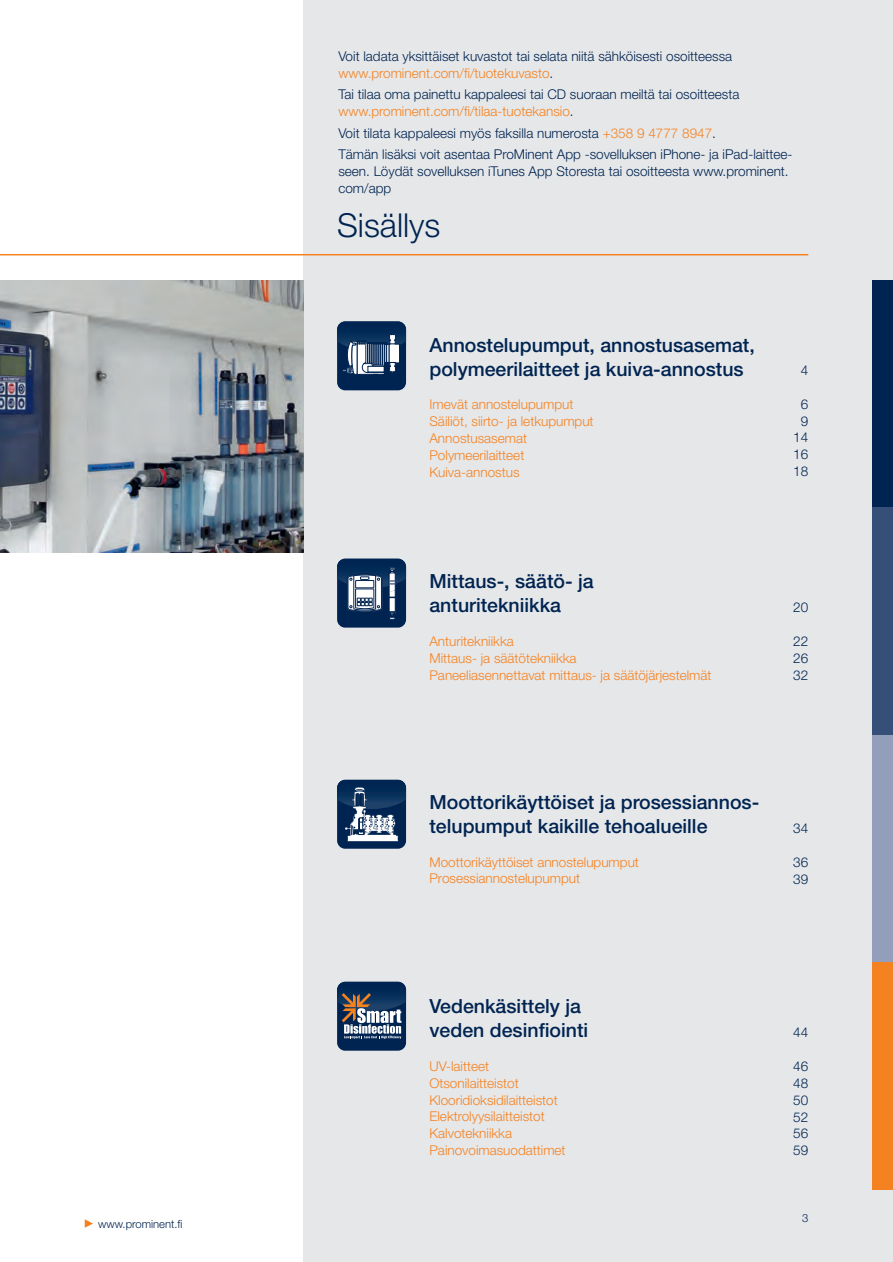
<style>
.page{position:relative;width:893px;height:1262px;background:#fff}
.page>*{position:absolute;margin:0;border:0;box-sizing:border-box;transform-origin:0 0}
.t1{font:300 33px "Helvetica Neue";color:#002451}
.t2{font:500 19.5px/24px "Helvetica Neue";color:#002451}
.t3{font:300 13.5px/17px "Helvetica Neue";color:#002451}
.t4{font:300 13.5px/17px "Helvetica Neue";color:#f58220}
.t5{font:300 11.25px "Helvetica Neue";color:#002451}
.s1{color:#f58220}
</style>
<div class="page">
<svg style="left:85px;top:1219px;width:8px;height:9px"></svg>
<div style="left:303px;top:0;width:589px;height:1262px;background:#e6e7e9"></div>
<img style="left:0;top:280px;width:303px;height:272px">
<hr style="left:0;top:254px;width:807px;height:1px;background:#f58220">
<div style="left:871px;top:280px;width:21px;height:228px;background:#002451"></div>
<div style="left:871px;top:508px;width:21px;height:227px;background:#364f78"></div>
<div style="left:871px;top:735px;width:21px;height:228px;background:#939fba"></div>
<div style="left:871px;top:963px;width:21px;height:227px;background:#f58220"></div>
<div style="left:337px;top:559px;width:69px;height:69px;background:#002451;border-radius:8px"></div>
<svg style="left:337px;top:559px;width:69px;height:61px"></svg>
<div style="left:337px;top:982px;width:69px;height:69px;background:#002451;border-radius:8px"></div>
<svg style="left:337px;top:982px;width:69px;height:57px"></svg>
<div style="left:337px;top:780px;width:69px;height:69px;background:#002451;border-radius:8px"></div>
<svg style="left:337px;top:780px;width:69px;height:61px"></svg>
<div style="left:337px;top:321px;width:69px;height:69px;background:#002451;border-radius:8px"></div>
<svg style="left:337px;top:321px;width:69px;height:56px"></svg>
<p class="t5" style="left:98px;top:1220px;width:86px">www.prominent.fi</p>
<p class="t3" style="left:338px;top:49px;width:395px">Voit ladata yksittäiset kuvastot tai selata niitä sähköisesti osoitteessa <span class="s1">www.prominent.com/fi/tuotekuvasto</span>.</p>
<p class="t3" style="left:338px;top:87px;width:402px">Tai tilaa oma painettu kappaleesi tai CD suoraan meiltä tai osoitteesta <span class="s1">www.prominent.com/fi/tilaa-tuotekansio</span>.</p>
<p class="t3" style="left:338px;top:123px;width:455px;line-height:21.1px">Voit tilata kappaleesi myös faksilla numerosta <span class="s1">+358 9 4777 8947</span>.<br>Tämän lisäksi voit asentaa ProMinent App -sovelluksen iPhone- ja iPad-laittee-</p>
<p class="t3" style="left:338px;top:164px;width:451px">seen. Löydät sovelluksen iTunes App Storesta tai osoitteesta www.prominent. com/app</p>
<h1 class="t1" style="left:337px;top:213px;width:105px">Sisällys</h1>
<h2 class="t2" style="left:429px;top:334px;width:327px">Annostelupumput, annostusasemat, polymeerilaitteet ja kuiva-annostus</h2>
<p class="t4" style="left:429px;top:397px;width:165px">Imevät annostelupumput<br>Säiliöt, siirto- ja letkupumput<br>Annostusasemat<br>Polymeerilaitteet<br>Kuiva-annostus</p>
<h2 class="t2" style="left:429px;top:571px;width:166px">Mittaus-, säätö- ja anturitekniikka</h2>
<p class="t4" style="left:429px;top:634px;width:283px">Anturitekniikka<br>Mittaus- ja säätötekniikka<br>Paneeliasennettavat mittaus- ja säätöjärjestelmät</p>
<p class="t3" style="left:800px;top:363px;width:9px">4</p>
<p class="t3" style="left:792px;top:397px;width:17px;text-align:center">6<br>9<br>14<br>16<br>18</p>
<p class="t3" style="left:792px;top:600px;width:17px">20</p>
<p class="t3" style="left:792px;top:634px;width:17px;text-align:justify">22<br>26<br>32</p>
<h2 class="t2" style="left:429px;top:792px;width:331px">Moottorikäyttöiset ja prosessiannos&shy;telupumput kaikille tehoalueille</h2>
<p class="t4" style="left:429px;top:855px;width:211px">Moottorikäyttöiset annostelupumput<br>Prosessiannostelupumput</p>
<p class="t3" style="left:792px;top:821px;width:17px">34</p>
<p class="t3" style="left:792px;top:855px;width:17px">36<br>39</p>
<h2 class="t2" style="left:429px;top:996px;width:160px">Vedenkäsittely ja veden desinfiointi</h2>
<p class="t4" style="left:429px;top:1059px;width:138px">UV-laitteet<br>Otsonilaitteistot<br>Klooridioksidilaitteistot<br>Elektrolyysilaitteistot<br>Kalvotekniikka<br>Painovoimasuodattimet</p>
<p class="t3" style="left:792px;top:1025px;width:17px">44</p>
<p class="t3" style="left:792px;top:1059px;width:17px;text-align:justify">46<br>48<br>50<br>52<br>56<br>59</p>
<p class="t5" style="left:801px;top:1214px;width:8px">3</p>
</div>
